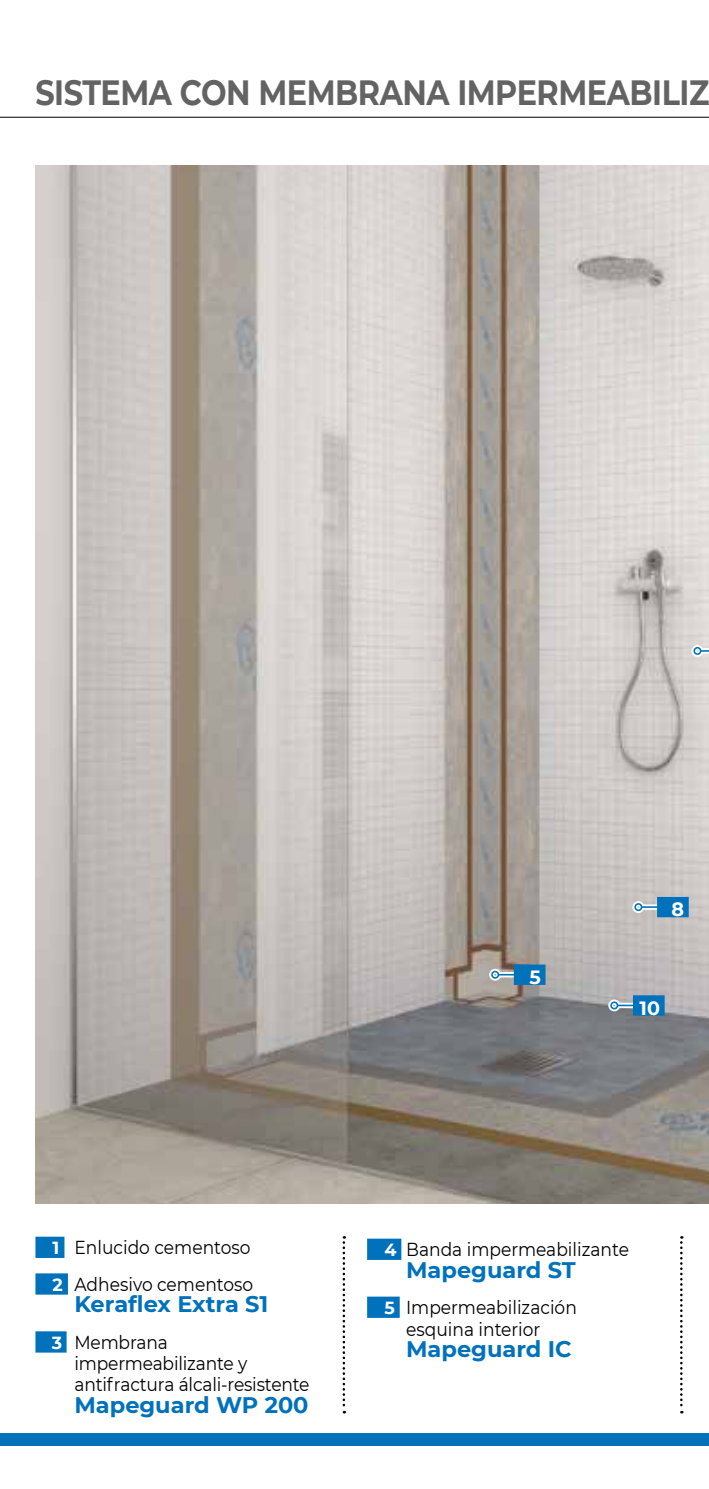
<style>
.page{position:relative;width:709px;height:1489px;background:#fff}
.page>*{position:absolute;margin:0;border:0;box-sizing:border-box;transform-origin:0 0}
.t1{font:700 35px "Montserrat";letter-spacing:-.015em;color:#646363;scale:.86 1}
.t2{font:700 22.5px "Montserrat";color:#0072bb}
.t3{font:700 19.25px "Montserrat";color:#fff}
.t4{font:18.75px/21.2px "Montserrat";color:#000;scale:.91 1}
.s1{font-weight:700;font-size:17.5px;color:#0072bb}
</style>
<div class="page">
<hr style="left:0;top:117px;width:709px;height:1px;background:#000">
<div style="left:35px;top:1236px;width:29px;height:21px;background:#0072bb"></div>
<div style="left:35px;top:1273px;width:33px;height:21px;background:#0072bb"></div>
<div style="left:35px;top:1331px;width:32px;height:21px;background:#0072bb"></div>
<div style="left:367px;top:1238px;width:34px;height:21px;background:#0072bb"></div>
<div style="left:367px;top:1296px;width:33px;height:21px;background:#0072bb"></div>
<svg style="left:342px;top:1236px;width:3px;height:177px"></svg>
<div style="left:0;top:1433px;width:709px;height:13px;background:#0072bb"></div>
<img style="left:35px;top:166px;width:674px;height:1037px">
<svg style="left:488px;top:964px;width:57px;height:20px"></svg>
<svg style="left:631px;top:896px;width:57px;height:21px"></svg>
<svg style="left:690px;top:644px;width:19px;height:14px"></svg>
<div style="left:693px;top:647px;width:8px;height:8px;border:2px solid #0072bb;border-radius:50%"></div>
<svg style="left:607px;top:995px;width:57px;height:20px"></svg>
<svg style="left:680px;top:1236px;width:2px;height:177px"></svg>
<h1 class="t1" style="left:35px;top:67px;width:785px">SISTEMA CON MEMBRANA IMPERMEABILIZ</h1>
<p class="t3" style="left:529px;top:963px;width:13px">5</p>
<p class="t3" style="left:671px;top:895px;width:14px">8</p>
<p class="t3" style="left:639px;top:993px;width:22px">10</p>
<p class="t4" style="left:53px;top:1228px;width:222px;line-height:36.8px"><span class="s1">1</span> Enlucido cementoso<br><span class="s1">2</span> Adhesivo cementoso</p>
<p class="t2" style="left:74px;top:1287px;width:195px">Keraflex Extra S1</p>
<p class="t4" style="left:74px;top:1330px;width:260px;text-indent:-22px"><span class="s1">3</span> Membrana impermeabilizante y antifractura álcali-resistente</p>
<p class="t2" style="left:74px;top:1388px;width:236px">Mapeguard WP 200</p>
<p class="t4" style="left:384px;top:1238px;width:270px"><span class="s1">4</span> Banda impermeabilizante</p>
<p class="t2" style="left:406px;top:1253px;width:171px">Mapeguard ST</p>
<p class="t4" style="left:406px;top:1296px;width:189px;text-indent:-22px"><span class="s1">5</span> Impermeabilización esquina interior</p>
<p class="t2" style="left:406px;top:1332px;width:167px">Mapeguard IC</p>
</div>
